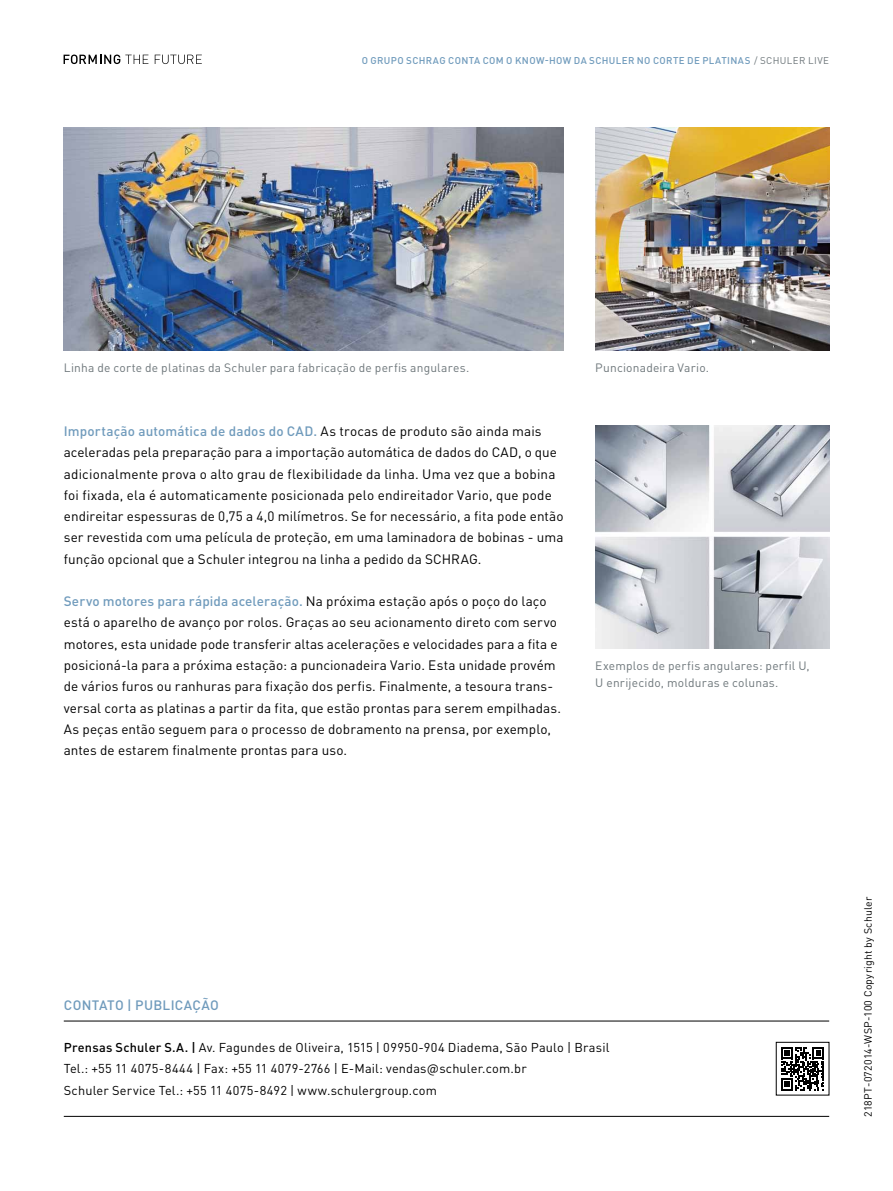
<style>
.page{position:relative;width:893px;height:1191px;background:#fff}
.page>*{position:absolute;margin:0;border:0;box-sizing:border-box;transform-origin:0 0}
.t1{font:13.5px/21.3px "DIN Pro";letter-spacing:.01em;color:#000}
.t2{font:500 13.5px "DIN Pro";letter-spacing:.02em;color:#709bbc}
.t3{font:12.75px/21.3px "DIN Pro";letter-spacing:.015em;color:#000}
.t4{font:12px/17.2px "DIN Pro";letter-spacing:.015em;color:#6d767a}
.t5{font:10.5px "DIN Pro";letter-spacing:.025em;color:#000}
.t6{font:500 9.75px "DIN Pro";letter-spacing:.035em;color:#709bbc}
.s1{font-weight:400;color:#6d767a}
.s2{font-weight:500;color:#709bbc}
.s3{font-weight:500}
</style>
<div class="page">
<img style="left:64px;top:128px;width:499px;height:223px">
<img style="left:595px;top:425px;width:234px;height:223px">
<svg style="left:64px;top:55px;width:84px;height:9px"></svg>
<svg style="left:155px;top:55px;width:47px;height:9px"></svg>
<img style="left:595px;top:128px;width:234px;height:223px">
<hr style="left:64px;top:1116px;width:765px;height:1px;background:#000">
<hr style="left:64px;top:1020px;width:765px;height:1px;background:#000">
<svg style="left:781px;top:1047px;width:43px;height:43px"></svg>
<p class="t6" style="left:362px;top:52px;width:58px">O Grupo SCHR</p>
<p class="t6" style="left:433px;top:52px;width:170px">AG CONTA COM O KNOW-H OW DA SCHULER</p>
<p class="t6" style="left:637px;top:52px;width:192px">NO CORTE DE PLATI NAS <span class="s1">/ Sch uler Live</span></p>
<p class="t4" style="left:64px;top:358px;width:407px">Linha de corte de platinas da Schuler para fabricação de perfis angulares.</p>
<p class="t1" style="left:64px;top:419px;width:501px"><span class="s2">I mportação automática de dados do CAD.</span> As trocas de produto são ainda mais aceleradas pela preparação para a importação automática de dados do CAD, o que adicionalmente prova o alto grau de flexibilidade da linha. U ma vez que a bobina foi fixada, ela é automaticamente posicionada pelo endireitador Vario, que pode endireitar espessuras de 0,75 a 4,0 milímetros. Se for necessário, a fita pode então ser revestida com uma película de proteção, em uma laminadora de bobinas - uma função opcional que a Schuler integrou na linha a pedido da SCHRAG.</p>
<p class="t1" style="left:64px;top:589px;width:499px"><span class="s2">Servo motores para rápida aceleração.</span> Na próxima estação após o poço do laço está o aparelho de avanço por rolos. Graças ao seu acionamento direto com servo motores, esta unidade pode transferir altas acelerações e velocidades para a fita e posicioná-la para a próxima estação: a puncionadeira Vario. Esta unidade provém de vários furos ou ranhuras para fixação dos perfis. Finalmente, a tesoura trans&shy;versal corta as platinas a partir da fita, que estão prontas para serem empilhadas.<br>As peças então seguem para o processo de dobramento na prensa, por exemplo, antes de estarem finalmente prontas para uso.</p>
<p class="t4" style="left:595px;top:358px;width:115px">Puncionadeira Vario.</p>
<p class="t4" style="left:595px;top:656px;width:216px">Exemplos de perfis angulares: perfil U,<br>U enrijecido, molduras e colunas.</p>
<p class="t2" style="left:64px;top:994px;width:157px">CONTATO | PU BLICAÇÃO</p>
<p class="t3" style="left:64px;top:1035px;width:547px"><span class="s3">Prensas Schuler S.A. |</span> Av. Fagundes de Oliveira, 1515 | 09950-904 Diadema, São Paulo | Brasil<br>Tel.: +55 11 4075-8444 | Fax: +55 11 4079-2766 | E-Mail: vendas@schuler.com.br<br>Schuler Service Tel.: +55 11 4075-8492 | www.schulergroup.com</p>
<p class="t5" style="left:860px;top:1116px;width:221px;rotate:-90deg">218PT-072014-WSP-100 Copyright by Schuler</p>
</div>
